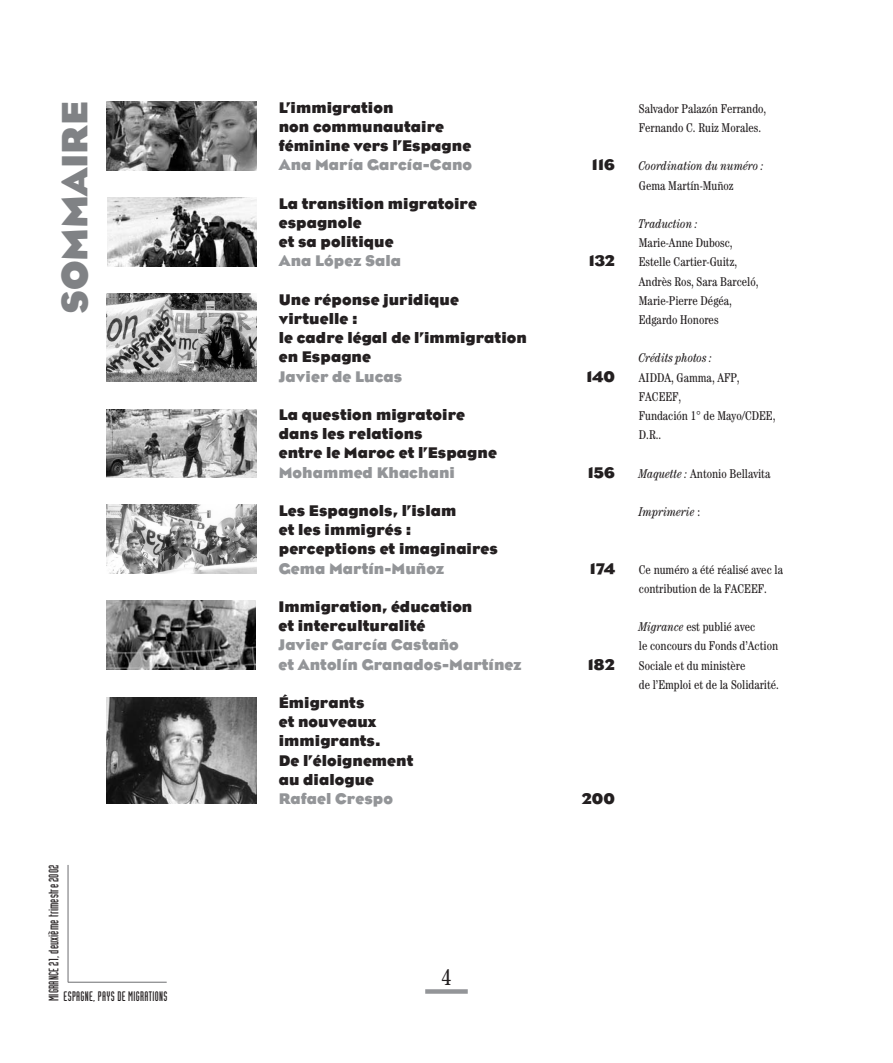
<style>
.page{position:relative;width:893px;height:1063px;background:#fff}
.page>*{position:absolute;margin:0;border:0;box-sizing:border-box;transform-origin:0 0}
.t1{font:700 37.5px "Eagle";letter-spacing:-.005em;color:#808285}
.t2{font:condensed 22.5px "Century";color:#231f20}
.t3{font:700 15.75px/19.2px "Eagle";letter-spacing:.005em;color:#231f20}
.t4{font:700 15.75px/19.2px "Eagle";letter-spacing:.005em;color:#939598}
.t5{font:13.5px "Industria Solid";letter-spacing:.01em;color:#231f20;scale:1.05 1}
.t6{font:13.5px "Industria Solid";letter-spacing:.01em;color:#231f20}
.t7{font:condensed 12.75px/19.2px "Century";color:#231f20;scale:.95 1}
.t8{font:italic condensed 12.75px "Century";color:#231f20;scale:.95 1}
.s1{font-style:italic}
.s2{font-style:normal}
</style>
<div class="page">
<hr style="left:68px;top:982px;width:99px;height:1px;background:#6c6d70">
<hr style="left:68px;top:865px;width:1px;height:117px;background:#6c6d70">
<div style="left:425px;top:989px;width:43px;height:5px;background:#939598"></div>
<img style="left:106px;top:410px;width:150px;height:68px">
<img style="left:106px;top:504px;width:150px;height:70px">
<img style="left:107px;top:698px;width:149px;height:106px">
<img style="left:106px;top:600px;width:150px;height:70px">
<img style="left:107px;top:198px;width:149px;height:68px">
<img style="left:106px;top:293px;width:150px;height:89px">
<img style="left:106px;top:101px;width:150px;height:69px">
<p class="t3" style="left:279px;top:98px;width:194px">L’immigration<br>non communautaire féminine vers l’Espagne</p>
<p class="t4" style="left:279px;top:156px;width:195px">Ana María García-Cano</p>
<p class="t3" style="left:592px;top:156px;width:24px">116</p>
<p class="t3" style="left:279px;top:194px;width:200px">La transition migratoire espagnole<br>et sa politique</p>
<p class="t4" style="left:279px;top:252px;width:124px">Ana López Sala</p>
<p class="t3" style="left:589px;top:252px;width:28px">132</p>
<p class="t3" style="left:279px;top:290px;width:250px">Une réponse juridique virtuelle :<br>le cadre légal de l’immigration en Espagne</p>
<p class="t4" style="left:279px;top:367px;width:125px">Javier de Lucas</p>
<p class="t3" style="left:586px;top:367px;width:30px">140</p>
<p class="t3" style="left:279px;top:405px;width:220px">La question migratoire dans les relations<br>entre le Maroc et l’Espagne</p>
<p class="t4" style="left:279px;top:463px;width:178px">Mohammed Khachani</p>
<p class="t3" style="left:588px;top:463px;width:29px">156</p>
<p class="t3" style="left:279px;top:501px;width:221px">Les Espagnols, l’islam<br>et les immigrés : perceptions et imaginaires</p>
<p class="t4" style="left:279px;top:559px;width:167px">Gema Martín-Muñoz</p>
<p class="t3" style="left:590px;top:559px;width:26px">174</p>
<p class="t3" style="left:278px;top:597px;width:195px">Immigration, éducation et interculturalité</p>
<p class="t4" style="left:278px;top:636px;width:244px">Javier García Castaño<br>et Antolín Granados-Martínez</p>
<h1 class="t1" style="left:54px;top:314px;width:214px;rotate:-90deg">SOMMAIRE</h1>
<p class="t7" style="left:639px;top:99px;width:136px">Salvador Palazón Ferrando,<br>Fernando C. Ruiz Morales.</p>
<p class="t8" style="left:639px;top:159px;width:133px">Coordination du numéro :</p>
<p class="t7" style="left:639px;top:175px;width:101px">Gema Martín-Muñoz</p>
<p class="t8" style="left:639px;top:216px;width:64px">Traduction :</p>
<p class="t7" style="left:639px;top:233px;width:127px">Marie-Anne Dubosc,<br>Estelle Cartier-Guitz,<br>Andrès Ros, Sara Barceló,<br>Marie-Pierre Dégéa,<br>Edgardo Honores</p>
<p class="t8" style="left:639px;top:351px;width:79px">Crédits photos :</p>
<p class="t7" style="left:639px;top:367px;width:145px">AIDDA, Gamma, AFP,<br>FACEEF,<br>Fundación 1° de Mayo/CDEE,<br>D.R..</p>
<p class="t7" style="left:639px;top:463px;width:140px"><span class="s1">Maquette :</span> Antonio Bellavita</p>
<p class="t8" style="left:639px;top:504px;width:66px">Imprimerie <span class="s2">:</span></p>
<p class="t7" style="left:639px;top:559px;width:153px">Ce numéro a été réalisé avec la contribution de la FACEEF.</p>
<p class="t7" style="left:639px;top:617px;width:149px"><span class="s1">Migrance</span> est publié avec<br>le concours du Fonds d’Action<br>Sociale et du ministère<br>de l’Emploi et de la Solidarité.</p>
<p class="t3" style="left:588px;top:655px;width:29px">182</p>
<p class="t5" style="left:46px;top:1001px;width:131px;rotate:-90deg">MIGRANCE 21, deuxième trimestre 2002</p>
<p class="t6" style="left:64px;top:989px;width:105px">ESPAGNE, PAYS DE MIGRATIONS</p>
<p class="t3" style="left:279px;top:693px;width:136px">Émigrants<br>et nouveaux immigrants.<br>De l’éloignement au dialogue</p>
<p class="t4" style="left:279px;top:789px;width:116px">Rafael Crespo</p>
<p class="t3" style="left:581px;top:789px;width:35px">200</p>
<h2 class="t2" style="left:441px;top:964px;width:11px">4</h2>
</div>
